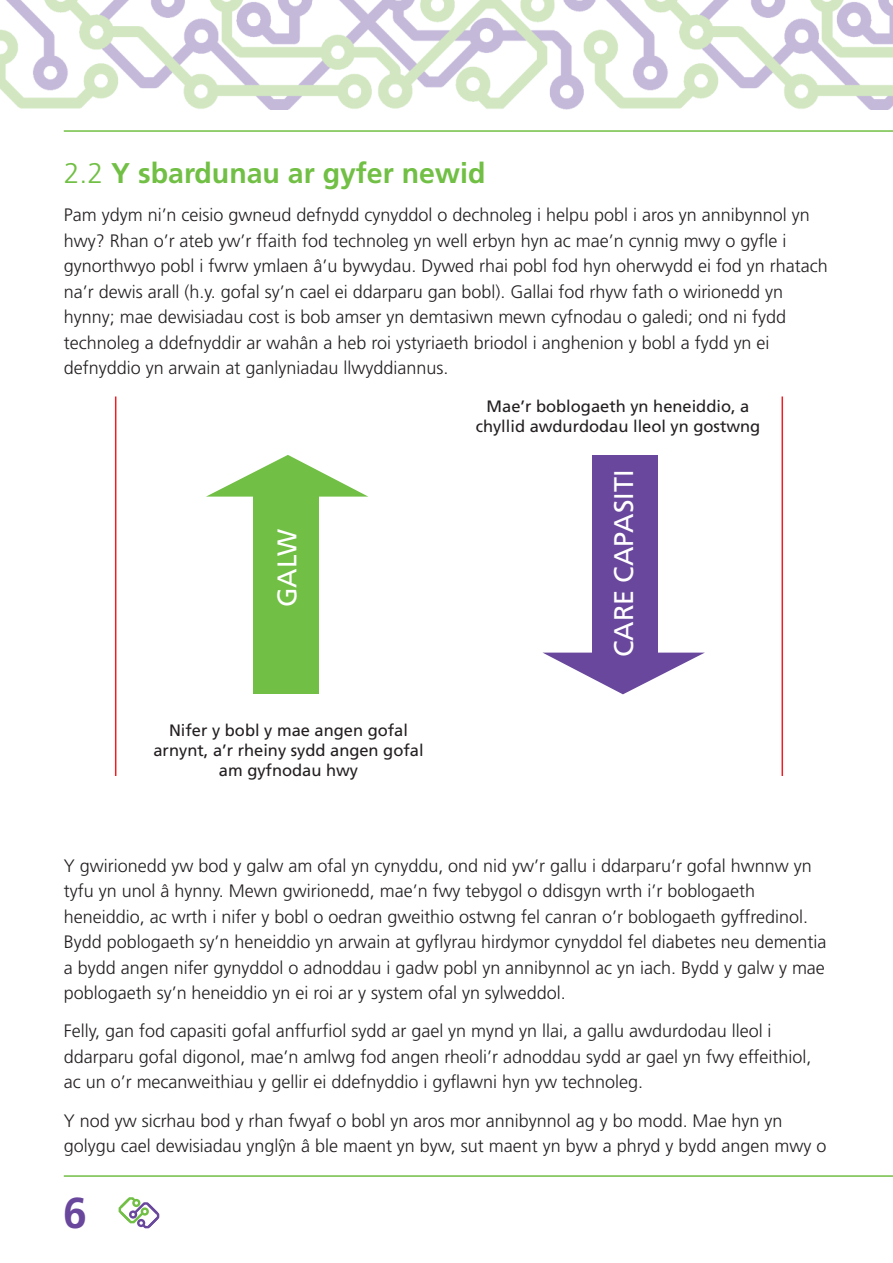
<style>
.page{position:relative;width:893px;height:1263px;background:#fff}
.page>*{position:absolute;margin:0;border:0;box-sizing:border-box;transform-origin:0 0}
.t1{font:700 43.2px "Frutiger";color:#69479c}
.t2{font:700 28.5px "Frutiger";color:#71bf44}
.t3{font:27px "Frutiger";color:#fff}
.t4{font:300 18px/25.5px "Frutiger";color:#231f20}
.t5{font:16.5px/19.8px "Frutiger";color:#231f20;text-align:center}
.s1{font-weight:300}
</style>
<div class="page">
<hr style="left:64px;top:130px;width:829px;height:2px;background:#71bf44">
<hr style="left:64px;top:1175px;width:829px;height:2px;background:#71bf44">
<img style="left:0;top:0;width:893px;height:109px">
<svg style="left:118px;top:1197px;width:42px;height:31px"></svg>
<div style="left:253px;top:492px;width:66px;height:202px;background:#71bf44"></div>
<svg style="left:206px;top:455px;width:162px;height:42px"></svg>
<div style="left:592px;top:455px;width:66px;height:202px;background:#69479c"></div>
<svg style="left:543px;top:653px;width:161px;height:41px"></svg>
<hr style="left:115px;top:396px;width:1px;height:380px;background:#ee1d23">
<hr style="left:781px;top:396px;width:2px;height:380px;background:#ee1d23">
<h2 class="t2" style="left:64px;top:162px;width:423px"><span class="s1">2.2</span> Y sbardunau ar gyfer newid</h2>
<p class="t4" style="left:64px;top:204px;width:766px">Pam ydym ni’n ceisio gwneud defnydd cynyddol o dechnoleg i helpu pobl i aros yn annibynnol yn hwy? Rhan o’r ateb yw’r ffaith fod technoleg yn well erbyn hyn ac mae’n cynnig mwy o gyfle i gynorthwyo pobl i fwrw ymlaen â’u bywydau. Dywed rhai pobl fod hyn oherwydd ei fod yn rhatach na’r dewis arall (h.y. gofal sy’n cael ei ddarparu gan bobl). Gallai fod rhyw fath o wirionedd yn hynny; mae dewisiadau cost is bob amser yn demtasiwn mewn cyfnodau o galedi; ond ni fydd technoleg a ddefnyddir ar wahân a heb roi ystyriaeth briodol i anghenion y bobl a fydd yn ei defnyddio yn arwain at ganlyniadau llwyddiannus.</p>
<h3 class="t3" style="left:276px;top:607px;width:80px;rotate:-90deg">GALW</h3>
<p class="t5" style="left:153px;top:722px;width:272px">Nifer y bobl y mae angen gofal arnynt, a’r rheiny sydd angen gofal am gyfnodau hwy</p>
<p class="t5" style="left:476px;top:398px;width:286px">Mae’r boblogaeth yn heneiddio, a chyllid awdurdodau lleol yn gostwng</p>
<h3 class="t3" style="left:613px;top:657px;width:189px;rotate:-90deg">CARE CAPASITI</h3>
<p class="t4" style="left:64px;top:854px;width:764px">Y gwirionedd yw bod y galw am ofal yn cynyddu, ond nid yw’r gallu i ddarparu’r gofal hwnnw yn tyfu yn unol â hynny. Mewn gwirionedd, mae’n fwy tebygol o ddisgyn wrth i’r boblogaeth heneiddio, ac wrth i nifer y bobl o oedran gweithio ostwng fel canran o’r boblogaeth gyffredinol.<br>Bydd poblogaeth sy’n heneiddio yn arwain at gyflyrau hirdymor cynyddol fel diabetes neu dementia a bydd angen nifer gynyddol o adnoddau i gadw pobl yn annibynnol ac yn iach. Bydd y galw y mae poblogaeth sy’n heneiddio yn ei roi ar y system ofal yn sylweddol.</p>
<p class="t4" style="left:64px;top:1020px;width:749px">Felly, gan fod capasiti gofal anffurfiol sydd ar gael yn mynd yn llai, a gallu awdurdodau lleol i ddarparu gofal digonol, mae’n amlwg fod angen rheoli’r adnoddau sydd ar gael yn fwy effeithiol, ac un o’r mecanweithiau y gellir ei ddefnyddio i gyflawni hyn yw technoleg.</p>
<p class="t4" style="left:64px;top:1109px;width:764px">Y nod yw sicrhau bod y rhan fwyaf o bobl yn aros mor annibynnol ag y bo modd. Mae hyn yn golygu cael dewisiadau ynglyˆn â ble maent yn byw, sut maent yn byw a phryd y bydd angen mwy o</p>
<h1 class="t1" style="left:63px;top:1195px;width:25px">6</h1>
</div>
